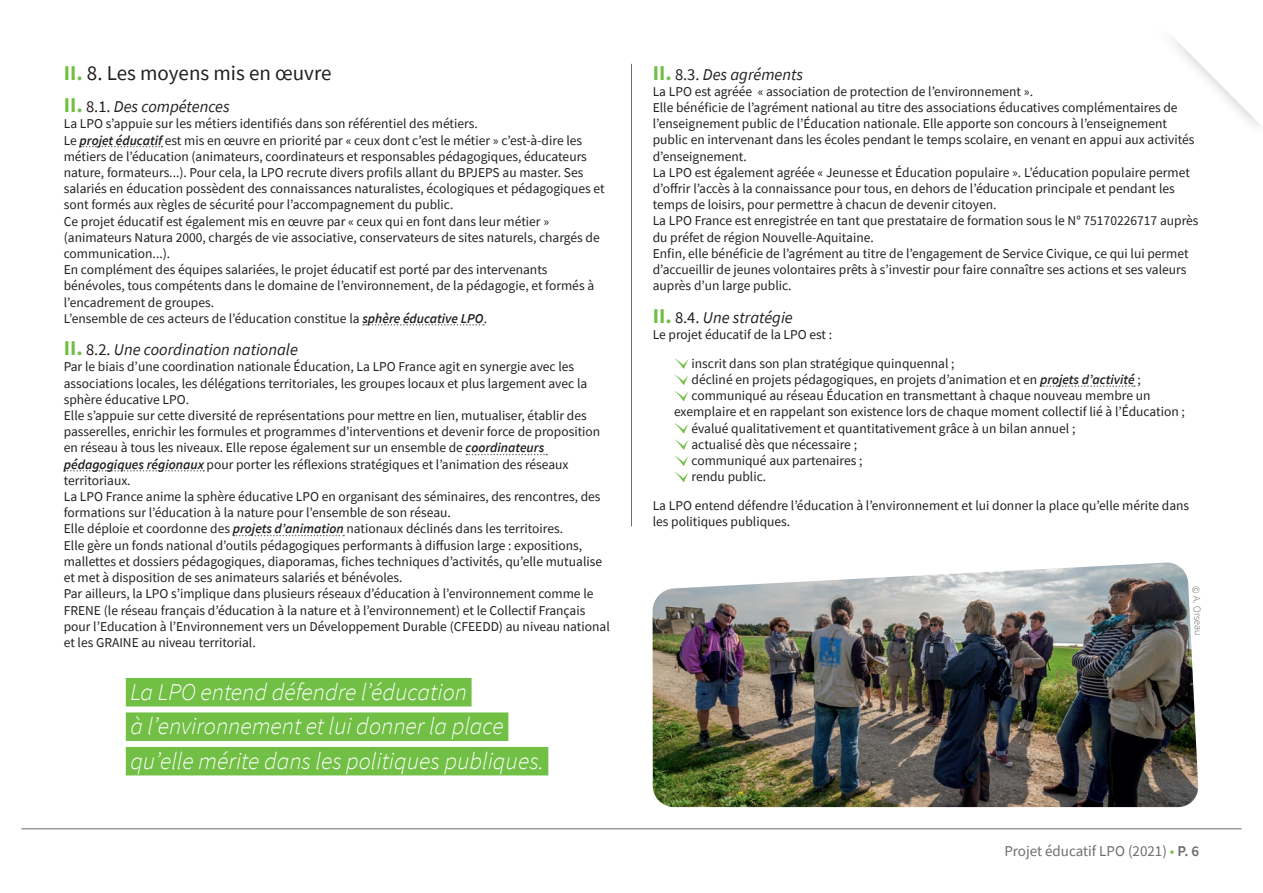
<style>
.page{position:relative;width:1263px;height:893px;background:#fff}
.page>*{position:absolute;margin:0;border:0;box-sizing:border-box;transform-origin:0 0}
.t1{font:italic 300 24px/34.5px "Source Sans Pro";color:#fff}
.t2{font:21px "Source Sans Pro";color:#231f20}
.t3{font:italic 16.5px "Source Sans Pro";color:#231f20}
.t4{font:15px "Source Sans Pro";color:#6c6d70}
.t5{font:13.5px/16.2px "Source Sans Pro";color:#231f20}
.t6{font:300 10.5px "Source Sans Pro";color:#6c6d70}
.s1{font-weight:700;color:#71bf44}
.s2{font-weight:700;font-style:normal;font-size:21px;color:#71bf44}
.s3{font-style:normal}
.s4{font-weight:600;font-style:italic}
.s5{color:#71bf44}
.s6{font-weight:600}
</style>
<div class="page">
<hr style="left:22px;top:828px;width:1219px;height:1px;background:#6c6d70">
<svg style="left:1193px;top:65px;width:68px;height:61px"></svg>
<svg style="left:80px;top:146px;width:82px;height:1px"></svg>
<svg style="left:363px;top:324px;width:121px;height:2px"></svg>
<svg style="left:466px;top:454px;width:81px;height:1px"></svg>
<svg style="left:65px;top:470px;width:139px;height:1px"></svg>
<svg style="left:233px;top:535px;width:111px;height:1px"></svg>
<svg style="left:1041px;top:385px;width:94px;height:2px"></svg>
<svg style="left:674px;top:358px;width:15px;height:43px"></svg>
<svg style="left:674px;top:423px;width:15px;height:59px"></svg>
<hr style="left:631px;top:64px;width:1px;height:462px;background:#6c6d70">
<div style="left:126px;top:678px;width:346px;height:28px;background:#71bf44"></div>
<div style="left:126px;top:712px;width:382px;height:29px;background:#71bf44"></div>
<div style="left:126px;top:747px;width:422px;height:28px;background:#71bf44"></div>
<img style="left:653px;top:563px;width:546px;height:244px">
<h2 class="t2" style="left:64px;top:59px;width:269px"><span class="s1">II.</span> 8. Les moyens mis en œuvre</h2>
<p class="t3" style="left:64px;top:96px;width:168px"><span class="s2">II.</span> <span class="s3">8.1.</span> Des compétences</p>
<p class="t5" style="left:64px;top:116px;width:542px">La LPO s’appuie sur les métiers identifiés dans son référentiel des métiers.<br>Le <span class="s4">projet éducatif</span> est mis en œuvre en priorité par « ceux dont c’est le métier » c’est-à-dire les métiers de l’éducation (animateurs, coordinateurs et responsables pédagogiques, éducateurs nature, formateurs...). Pour cela, la LPO recrute divers profils allant du BPJEPS au master. Ses salariés en éducation possèdent des connaissances naturalistes, écologiques et pédagogiques et sont formés aux règles de sécurité pour l’accompagnement du public.<br>Ce projet éducatif est également mis en œuvre par « ceux qui en font dans leur métier » (animateurs Natura 2000, chargés de vie associative, conservateurs de sites naturels, chargés de communication...).<br>En complément des équipes salariées, le projet éducatif est porté par des intervenants bénévoles, tous compétents dans le domaine de l’environnement, de la pédagogie, et formés à l’encadrement de groupes.<br>L’ensemble de ces acteurs de l’éducation constitue la <span class="s4">sphère éducative LPO</span>.</p>
<p class="t3" style="left:64px;top:339px;width:236px"><span class="s2">II.</span> <span class="s3">8.2.</span> Une coordination nationale</p>
<p class="t5" style="left:64px;top:359px;width:547px">Par le biais d’une coordination nationale Éducation, La LPO France agit en synergie avec les associations locales, les délégations territoriales, les groupes locaux et plus largement avec la sphère éducative LPO.<br>Elle s’appuie sur cette diversité de représentations pour mettre en lien, mutualiser, établir des passerelles, enrichir les formules et programmes d’interventions et devenir force de proposition en réseau à tous les niveaux. Elle repose également sur un ensemble de <span class="s4">coordinateurs pédagogiques régionaux</span> pour porter les réflexions stratégiques et l’animation des réseaux territoriaux.<br>La LPO France anime la sphère éducative LPO en organisant des séminaires, des rencontres, des formations sur l’éducation à la nature pour l’ensemble de son réseau.<br>Elle déploie et coordonne des <span class="s4">projets d’animation</span> nationaux déclinés dans les territoires.<br>Elle gère un fonds national d’outils pédagogiques performants à diffusion large : expositions, mallettes et dossiers pédagogiques, diaporamas, fiches techniques d’activités, qu’elle mutualise et met à disposition de ses animateurs salariés et bénévoles.<br>Par ailleurs, la LPO s’implique dans plusieurs réseaux d’éducation à l’environnement comme le FRENE (le réseau français d’éducation à la nature et à l’environnement) et le Collectif Français pour l’Education à l’Environnement vers un Développement Durable (CFEEDD) au niveau national et les GRAINE au niveau territorial.</p>
<h1 class="t1" style="left:130px;top:674px;width:415px">La LPO entend défendre l’éducation<br>à l’environnement et lui donner la place qu’elle mérite dans les politiques publiques.</h1>
<p class="t3" style="left:653px;top:64px;width:152px"><span class="s2">II.</span> <span class="s3">8.3.</span> Des agréments</p>
<p class="t5" style="left:653px;top:83px;width:547px">La LPO est agréée « association de protection de l’environnement ».<br>Elle bénéficie de l’agrément national au titre des associations éducatives complémentaires de l’enseignement public de l’Éducation nationale. Elle apporte son concours à l’enseignement public en intervenant dans les écoles pendant le temps scolaire, en venant en appui aux activités d’enseignement.<br>La LPO est également agréée « Jeunesse et Éducation populaire ». L’éducation populaire permet d’offrir l’accès à la connaissance pour tous, en dehors de l’éducation principale et pendant les temps de loisirs, pour permettre à chacun de devenir citoyen.<br>La LPO France est enregistrée en tant que prestataire de formation sous le N° 75170226717 auprès du préfet de région Nouvelle-Aquitaine.<br>Enfin, elle bénéficie de l’agrément au titre de l’engagement de Service Civique, ce qui lui permet d’accueillir de jeunes volontaires prêts à s’investir pour faire connaître ses actions et ses valeurs auprès d’un large public.</p>
<p class="t3" style="left:653px;top:307px;width:142px"><span class="s2">II.</span> <span class="s3">8.4.</span> Une stratégie</p>
<p class="t5" style="left:691px;top:320px;width:265px;line-height:29px;text-indent:-39px">Le projet éducatif de la LPO est :<br>inscrit dans son plan stratégique quinquennal ;</p>
<p class="t5" style="left:691px;top:371px;width:451px">décliné en projets pédagogiques, en projets d’animation et en <span class="s4">projets d’activité</span> ;</p>
<p class="t5" style="left:691px;top:388px;width:460px">communiqué au réseau Éducation en transmettant à chaque nouveau membre un</p>
<p class="t5" style="left:674px;top:404px;width:512px">exemplaire et en rappelant son existence lors de chaque moment collectif lié à l’Éducation ;</p>
<p class="t5" style="left:691px;top:420px;width:385px">évalué qualitativement et quantitativement grâce à un bilan annuel ;</p>
<p class="t5" style="left:691px;top:436px;width:167px">actualisé dès que nécessaire ;</p>
<p class="t5" style="left:691px;top:452px;width:173px">communiqué aux partenaires ;</p>
<p class="t5" style="left:691px;top:469px;width:76px">rendu public.</p>
<p class="t5" style="left:653px;top:498px;width:538px">La LPO entend défendre l’éducation à l’environnement et lui donner la place qu’elle mérite dans les politiques publiques.</p>
<p class="t6" style="left:1202px;top:585px;width:51px;rotate:87deg">© A. Orseau</p>
<p class="t4" style="left:1004px;top:841px;width:196px">Projet éducatif LPO (2021) <span class="s5">•</span> <span class="s6">P. 6</span></p>
</div>
